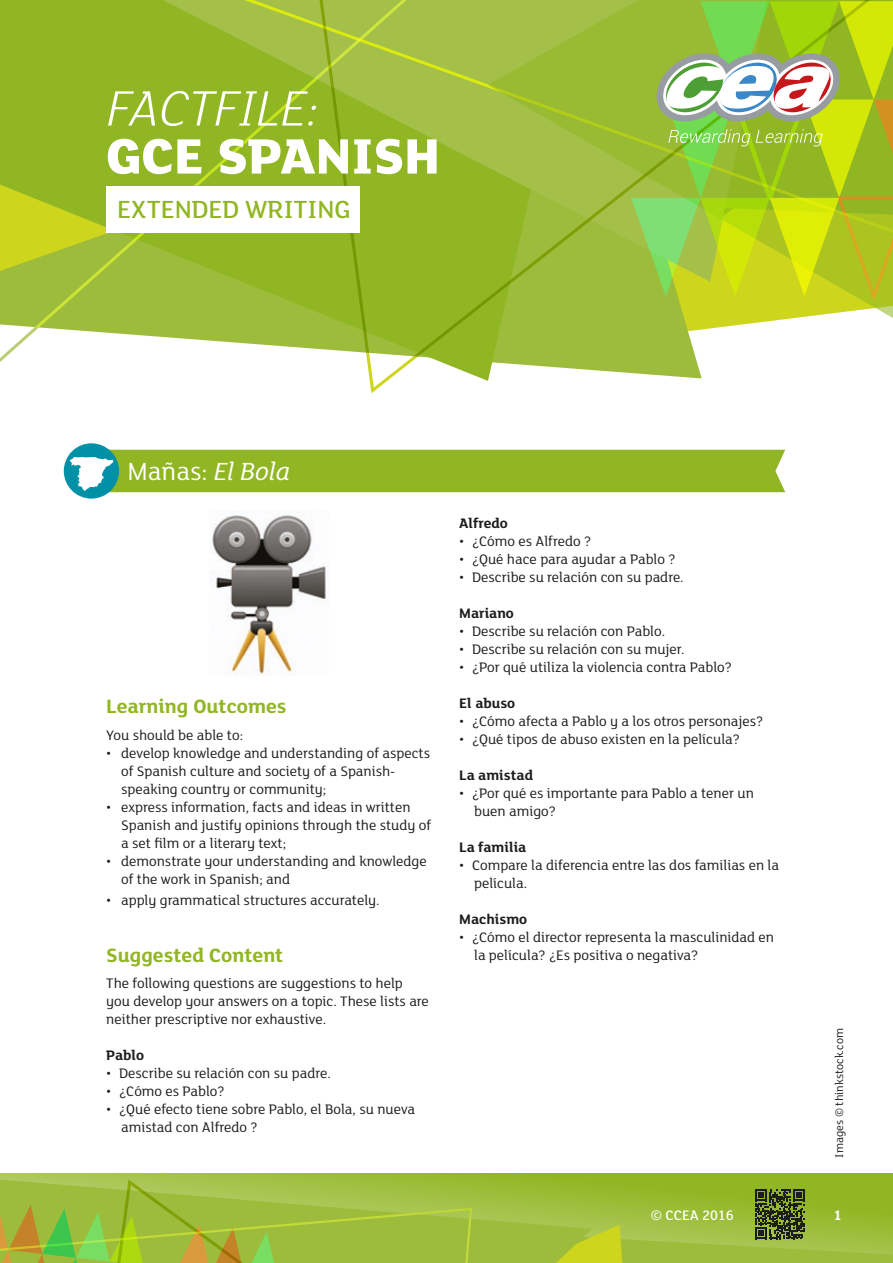
<style>
.page{position:relative;width:893px;height:1263px;background:#fff}
.page>*{position:absolute;margin:0;border:0;box-sizing:border-box;transform-origin:0 0}
.t1{font:800 54px "FS Lola";color:#fff}
.t2{font:italic 300 54px "FS Lola";color:#fff}
.t3{font:500 27px "FS Lola";color:#91b623}
.t4{font:27px "FS Lola";color:#fff}
.t5{font:700 21px "FS Lola";color:#91b623}
.t6{font:15px/18px "FS Lola";color:#1d1d1b}
.t7{font:700 15px "FS Lola";color:#1d1d1b}
.t8{font:500 15px "FS Lola";color:#fff}
.t9{font:700 15px "FS Lola";color:#fff}
.t10{font:12px "FS Lola";color:#1d1d1b}
.s1{font-style:italic}
</style>
<div class="page">
<svg style="left:0;top:0;width:313px;height:362px;background:#a0bf3b"></svg>
<svg style="left:313px;top:0;width:580px;height:393px"></svg>
<svg style="left:631px;top:1px;width:262px;height:301px;background:#aaca3d"></svg>
<div style="left:0;top:1173px;width:893px;height:90px;background:linear-gradient(to right,#a9c654,#8ab115)"></div>
<svg style="left:0;top:1177px;width:893px;height:86px;background:#9cb93a"></svg>
<div style="left:106px;top:186px;width:253px;height:46px;background:#fff"></div>
<div style="left:64px;top:443px;width:55px;height:56px;background:#0091a7;border-radius:50%"></div>
<img style="left:212px;top:515px;width:115px;height:160px">
<svg style="left:70px;top:450px;width:715px;height:42px;background:#8fb72f"></svg>
<h1 class="t2" style="left:106px;top:73px;width:214px">FACTFILE:</h1>
<h1 class="t1" style="left:106px;top:119px;width:335px">GCE SPANISH</h1>
<h2 class="t3" style="left:117px;top:192px;width:235px">EXTENDED WRITING</h2>
<h2 class="t4" style="left:128px;top:453px;width:164px">Mañas: <span class="s1">El Bola</span></h2>
<h3 class="t5" style="left:106px;top:692px;width:182px">Learning Outcomes</h3>
<p class="t6" style="left:106px;top:725px;width:138px">You should be able to:</p>
<p class="t6" style="left:121px;top:743px;width:310px;text-indent:-15px">• develop knowledge and understanding of aspects of Spanish culture and society of a Spanish&shy;speaking country or community;</p>
<p class="t6" style="left:121px;top:797px;width:312px;text-indent:-15px">• express information, facts and ideas in written<br>Spanish and justify opinions through the study of a set film or a literary text;</p>
<p class="t6" style="left:121px;top:851px;width:307px;text-indent:-15px">• demonstrate your understanding and knowledge of the work in Spanish; and</p>
<p class="t6" style="left:106px;top:890px;width:275px">• apply grammatical structures accurately.</p>
<h3 class="t5" style="left:106px;top:940px;width:179px">Suggested Content</h3>
<p class="t6" style="left:106px;top:974px;width:324px">The following questions are suggestions to help you develop your answers on a topic. These lists are neither prescriptive nor exhaustive.</p>
<p class="t7" style="left:106px;top:1045px;width:39px">Pablo</p>
<p class="t6" style="left:106px;top:1064px;width:226px">• Describe su relación con su padre.</p>
<p class="t6" style="left:106px;top:1082px;width:120px">• ¿Cómo es Pablo?</p>
<p class="t6" style="left:121px;top:1100px;width:295px;text-indent:-15px">• ¿Qué efecto tiene sobre Pablo, el Bola, su nueva amistad con Alfredo ?</p>
<p class="t7" style="left:459px;top:513px;width:50px">Alfredo</p>
<p class="t6" style="left:459px;top:531px;width:133px">• ¿Cómo es Alfredo ?</p>
<p class="t6" style="left:459px;top:549px;width:218px">• ¿Qué hace para ayudar a Pablo ?</p>
<p class="t6" style="left:459px;top:567px;width:226px">• Describe su relación con su padre.</p>
<p class="t7" style="left:459px;top:603px;width:56px">Mariano</p>
<p class="t6" style="left:459px;top:621px;width:207px">• Describe su relación con Pablo.</p>
<p class="t6" style="left:459px;top:639px;width:227px">• Describe su relación con su mujer.</p>
<p class="t6" style="left:459px;top:657px;width:274px">• ¿Por qué utiliza la violencia contra Pablo?</p>
<p class="t7" style="left:459px;top:693px;width:57px">El abuso</p>
<p class="t6" style="left:459px;top:711px;width:306px">• ¿Cómo afecta a Pablo y a los otros personajes?</p>
<p class="t6" style="left:459px;top:729px;width:282px">• ¿Qué tipos de abuso existen en la película?</p>
<p class="t7" style="left:459px;top:765px;width:75px">La amistad</p>
<p class="t6" style="left:474px;top:783px;width:281px;text-indent:-15px">• ¿Por qué es importante para Pablo a tener un buen amigo?</p>
<p class="t7" style="left:459px;top:837px;width:69px">La familia</p>
<p class="t6" style="left:474px;top:855px;width:306px;text-indent:-15px">• Compare la diferencia entre las dos familias en la película.</p>
<p class="t7" style="left:459px;top:909px;width:69px">Machismo</p>
<p class="t6" style="left:474px;top:927px;width:301px;text-indent:-15px">• ¿Cómo el director representa la masculinidad en la película? ¿Es positiva o negativa?</p>
<p class="t10" style="left:831px;top:1158px;width:131px;rotate:-90deg">Images © thinkstock.com</p>
<p class="t8" style="left:651px;top:1206px;width:84px">© CCEA 2016</p>
<p class="t9" style="left:834px;top:1205px;width:10px">1</p>
</div>
